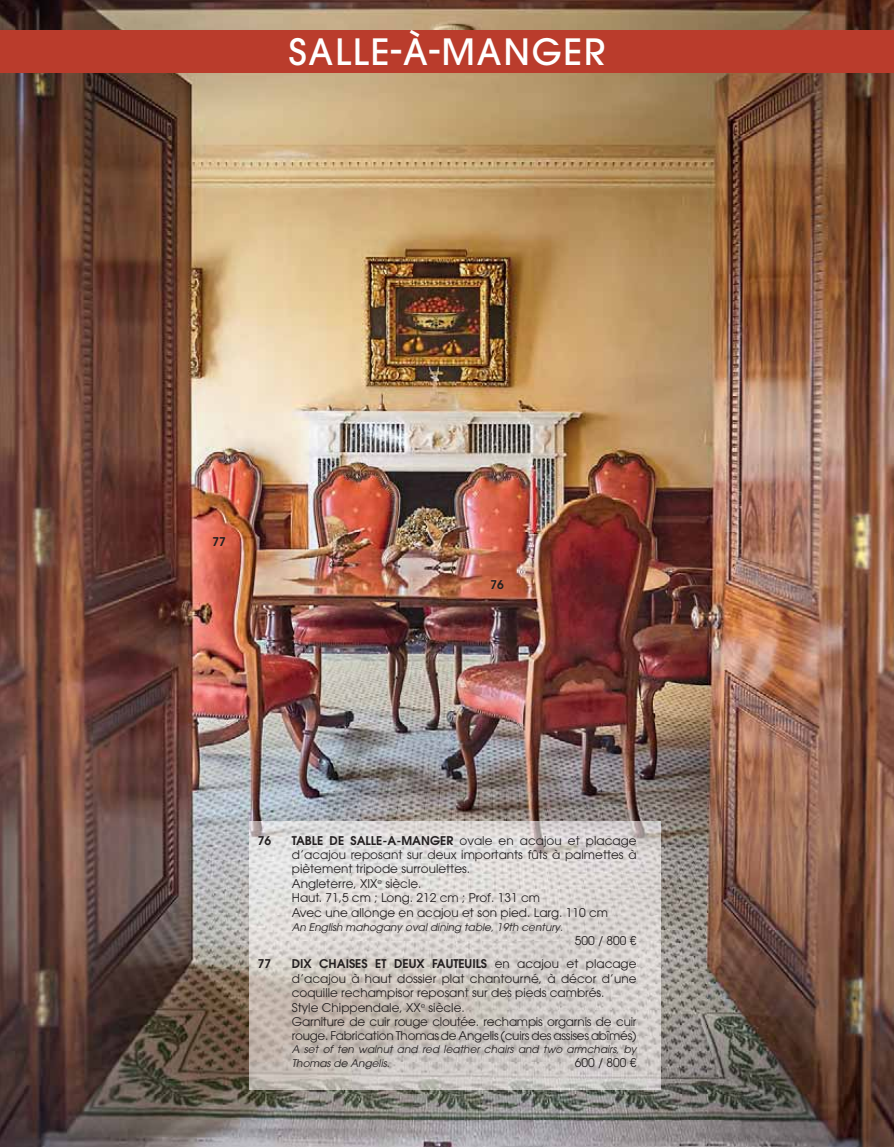
<style>
.page{position:relative;width:894px;height:1147px;background:#fff}
.page>*{position:absolute;margin:0;border:0;box-sizing:border-box;transform-origin:0 0}
.t1{font:500 36px "ITC Avant Garde Pro";letter-spacing:.05em;color:#fff}
.t2{font:12px/14.4px "ITC Avant Garde Pro";color:#231f20}
.t3{font:600 12px "ITC Avant Garde Pro";color:#231f20}
.t4{font:italic 10.5px/14.4px "ITC Avant Garde Pro";color:#231f20}
.s1{font-weight:600}
</style>
<div class="page">
<img style="left:0;top:0;width:893px;height:1147px">
<img style="left:249px;top:821px;width:411px;height:268px">
<div style="left:0;top:30px;width:893px;height:43px;background:#ba3c2c"></div>
<h1 class="t1" style="left:289px;top:31px;width:318px">SALLE-À-MANGER</h1>
<p class="t3" style="left:212px;top:536px;width:15px">77</p>
<p class="t3" style="left:490px;top:579px;width:15px">76</p>
<p class="t3" style="left:258px;top:834px;width:15px">76</p>
<p class="t2" style="left:292px;top:834px;width:346px"><span class="s1">TABLE DE SALLE-A-MANGER</span> ovale en acajou et placage d’acajou reposant sur deux importants fûts à palmettes à piètement tripode surroulettes.<br>Angleterre, XIX<sup>e</sup> siècle.<br>Haut. 71,5 cm ; Long. 212 cm ; Prof. 131 cm<br>Avec une allonge en acajou et son pied. Larg. 110 cm</p>
<p class="t4" style="left:292px;top:921px;width:273px">An English mahogany oval dining table, 19th century.</p>
<p class="t2" style="left:574px;top:935px;width:63px">500 / 800 €</p>
<p class="t3" style="left:257px;top:958px;width:15px">77</p>
<p class="t2" style="left:292px;top:957px;width:346px"><span class="s1">DIX CHAISES ET DEUX FAUTEUILS</span> en acajou et placage d’acajou à haut dossier plat chantourné, à décor d’une coquille rechampisor reposant sur des pieds cambrés.<br>Style Chippendale, XX<sup>e</sup> siècle.<br>Garniture de cuir rouge cloutée. rechampis orgarnis de cuir rouge. Fabrication Thomas de Angelis (cuirs des assises abîmés)</p>
<p class="t4" style="left:292px;top:1042px;width:346px">A set of ten walnut and red leather chairs and two armchairs, by<br>Thomas de Angelis.</p>
<p class="t2" style="left:574px;top:1056px;width:63px">600 / 800 €</p>
</div>
